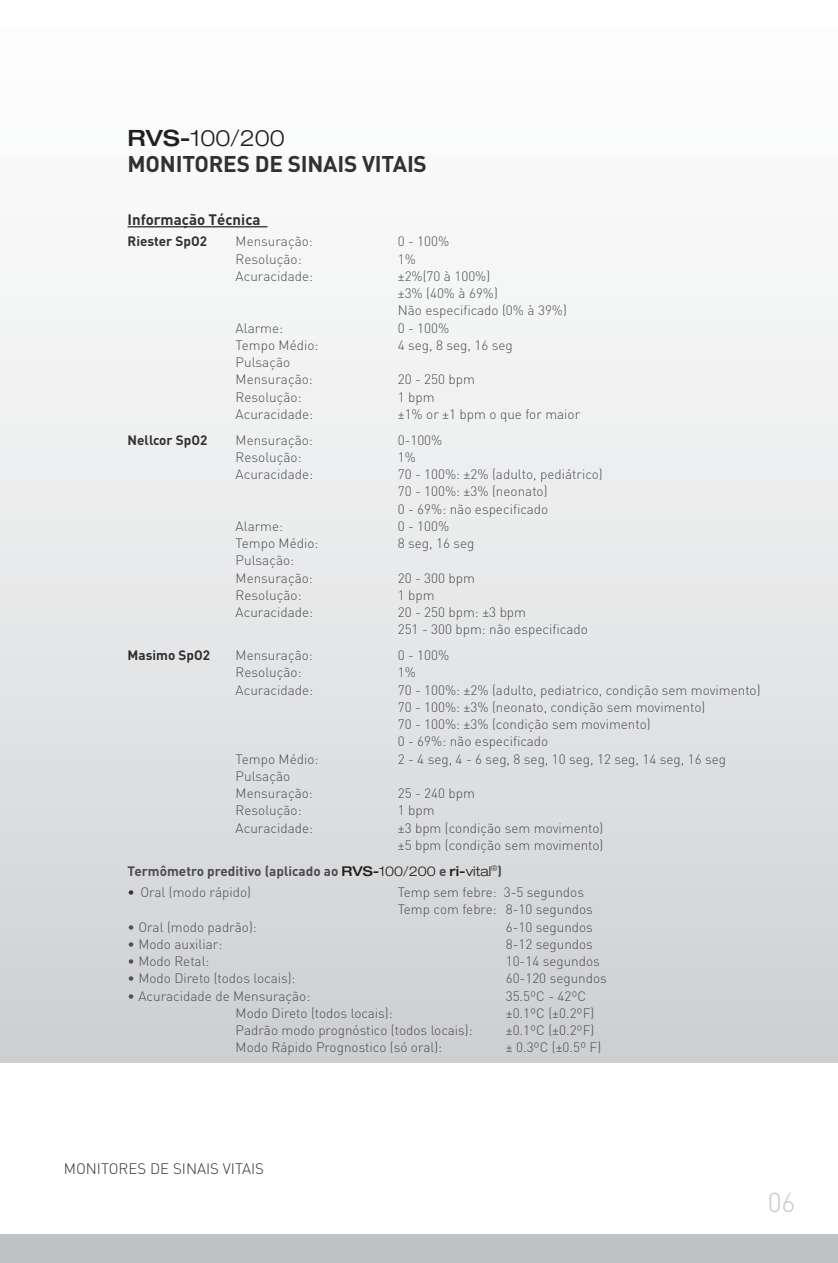
<style>
.page{position:relative;width:838px;height:1263px;background:#fff}
.page>*{position:absolute;margin:0;border:0;box-sizing:border-box;transform-origin:0 0}
.t1{font:300 27px "FFDIN";color:#c6c8ca}
.t2{font:700 22.5px "FFDIN";letter-spacing:-.01em;color:#323031}
.t3{font:300 expanded 22.5px "Helvetica Neue";color:#231f20}
.t4{font:300 15px "FFDIN";color:#323031}
.t5{font:700 15px "FFDIN";color:#323031}
.t6{font:300 13.5px/17.2px "FFDIN";color:#4c4c4e}
.t7{font:700 13.5px "FFDIN";color:#4c4c4e}
.t8{font:700 13.5px "FFDIN";color:#323031}
.s1{font-weight:500}
.s2{font-family:"Helvetica Neue";font-weight:500;font-stretch:expanded;color:#231f20}
.s3{font-family:"Helvetica Neue";font-weight:300;font-stretch:expanded;color:#231f20}
.s4{color:#323031}
</style>
<div class="page">
<hr style="left:128px;top:226px;width:139px;height:1px;background:#323031">
<h2 class="t3" style="left:128px;top:130px;width:159px"><span class="s1">RVS-</span>100/200</h2>
<h2 class="t2" style="left:128px;top:156px;width:301px">MONITORES DE SINAIS VITAIS</h2>
<p class="t5" style="left:128px;top:214px;width:134px">Informação Técnica</p>
<p class="t8" style="left:128px;top:237px;width:81px">Riester SpO2</p>
<p class="t6" style="left:236px;top:234px;width:79px">Mensuração:</p>
<p class="t6" style="left:398px;top:234px;width:53px">0 - 100%</p>
<p class="t6" style="left:236px;top:252px;width:67px">Resolução:</p>
<p class="t6" style="left:398px;top:252px;width:20px">1%</p>
<p class="t6" style="left:236px;top:269px;width:79px">Acuracidade:</p>
<p class="t6" style="left:398px;top:269px;width:171px">±2%(70 à 100%)<br>±3% (40% à 69%)<br>Não especificado (0% à 39%)</p>
<p class="t6" style="left:236px;top:321px;width:49px">Alarme:</p>
<p class="t6" style="left:398px;top:321px;width:53px">0 - 100%</p>
<p class="t6" style="left:236px;top:338px;width:84px">Tempo Médio:</p>
<p class="t6" style="left:398px;top:338px;width:116px">4 seg, 8 seg, 16 seg</p>
<p class="t6" style="left:236px;top:355px;width:79px">Pulsação<br>Mensuração:</p>
<p class="t6" style="left:398px;top:372px;width:79px">20 - 250 bpm</p>
<p class="t6" style="left:236px;top:390px;width:67px">Resolução:</p>
<p class="t6" style="left:398px;top:390px;width:38px">1 bpm</p>
<p class="t6" style="left:236px;top:407px;width:79px">Acuracidade:</p>
<p class="t6" style="left:398px;top:407px;width:184px">±1% or ±1 bpm o que for maior</p>
<p class="t8" style="left:128px;top:435px;width:81px">Nellcor SpO2</p>
<p class="t6" style="left:236px;top:433px;width:79px">Mensuração:</p>
<p class="t6" style="left:398px;top:433px;width:46px">0-100%</p>
<p class="t6" style="left:236px;top:450px;width:67px">Resolução:</p>
<p class="t6" style="left:398px;top:450px;width:20px">1%</p>
<p class="t6" style="left:236px;top:467px;width:79px">Acuracidade:</p>
<p class="t6" style="left:398px;top:467px;width:206px">70 - 100%: ±2% (adulto, pediátrico)<br>70 - 100%: ±3% (neonato)<br>0 - 69%: não especificado</p>
<p class="t6" style="left:236px;top:519px;width:49px">Alarme:</p>
<p class="t6" style="left:398px;top:519px;width:53px">0 - 100%</p>
<p class="t6" style="left:236px;top:536px;width:84px">Tempo Médio:</p>
<p class="t6" style="left:398px;top:536px;width:78px">8 seg, 16 seg</p>
<p class="t6" style="left:236px;top:553px;width:79px">Pulsação:<br>Mensuração:</p>
<p class="t6" style="left:398px;top:571px;width:79px">20 - 300 bpm</p>
<p class="t6" style="left:236px;top:588px;width:67px">Resolução:</p>
<p class="t6" style="left:398px;top:588px;width:38px">1 bpm</p>
<p class="t6" style="left:236px;top:605px;width:79px">Acuracidade:</p>
<p class="t6" style="left:398px;top:605px;width:192px">20 - 250 bpm: ±3 bpm<br>251 - 300 bpm: não especificado</p>
<p class="t8" style="left:128px;top:650px;width:84px">Masimo SpO2</p>
<p class="t6" style="left:236px;top:648px;width:79px">Mensuração:</p>
<p class="t6" style="left:398px;top:648px;width:53px">0 - 100%</p>
<p class="t6" style="left:236px;top:665px;width:67px">Resolução:</p>
<p class="t6" style="left:398px;top:665px;width:20px">1%</p>
<p class="t6" style="left:236px;top:683px;width:79px">Acuracidade:</p>
<p class="t6" style="left:398px;top:683px;width:364px">70 - 100%: ±2% (adulto, pediatrico, condição sem movimento)<br>70 - 100%: ±3% (neonato, condição sem movimento)<br>70 - 100%: ±3% (condição sem movimento)<br>0 - 69%: não especificado</p>
<p class="t6" style="left:236px;top:752px;width:84px">Tempo Médio:</p>
<p class="t6" style="left:398px;top:752px;width:330px">2 - 4 seg, 4 - 6 seg, 8 seg, 10 seg, 12 seg, 14 seg, 16 seg</p>
<p class="t6" style="left:236px;top:769px;width:79px">Pulsação<br>Mensuração:</p>
<p class="t6" style="left:398px;top:786px;width:79px">25 - 240 bpm</p>
<p class="t6" style="left:236px;top:803px;width:67px">Resolução:</p>
<p class="t6" style="left:398px;top:803px;width:38px">1 bpm</p>
<p class="t6" style="left:236px;top:821px;width:79px">Acuracidade:</p>
<p class="t6" style="left:398px;top:821px;width:207px">±3 bpm (condição sem movimento) ±5 bpm (condição sem movimento)</p>
<p class="t7" style="left:128px;top:866px;width:376px">Termômetro preditivo (aplicado ao <span class="s2">RVS-</span><span class="s3">100/200</span> e <span class="s2">ri-</span><span class="s3">vital</span><sup>®</sup>)</p>
<p class="t6" style="left:128px;top:885px;width:125px"><span class="s4">•</span> Oral (modo rápido)</p>
<p class="t6" style="left:398px;top:885px;width:197px">Temp sem febre: 3-5 segundos<br>Temp com febre: 8-10 segundos</p>
<p class="t6" style="left:128px;top:920px;width:131px">• Oral (modo padrão):</p>
<p class="t6" style="left:506px;top:920px;width:89px">6-10 segundos</p>
<p class="t6" style="left:128px;top:937px;width:96px">• Modo auxiliar:</p>
<p class="t6" style="left:506px;top:937px;width:89px">8-12 segundos</p>
<p class="t6" style="left:128px;top:954px;width:83px">• Modo Retal:</p>
<p class="t6" style="left:506px;top:954px;width:96px">10-14 segundos</p>
<p class="t6" style="left:128px;top:971px;width:169px">• Modo Direto (todos locais):</p>
<p class="t6" style="left:506px;top:971px;width:103px">60-120 segundos</p>
<p class="t6" style="left:128px;top:989px;width:184px">• Acuracidade de Mensuração:</p>
<p class="t6" style="left:506px;top:989px;width:82px">35.5ºC - 42ºC</p>
<p class="t6" style="left:236px;top:1006px;width:159px">Modo Direto (todos locais):</p>
<p class="t6" style="left:506px;top:1006px;width:90px">±0.1ºC (±0.2ºF)</p>
<p class="t6" style="left:236px;top:1023px;width:238px">Padrão modo prognóstico (todos locais):</p>
<p class="t6" style="left:506px;top:1023px;width:90px">±0.1ºC (±0.2ºF)</p>
<p class="t6" style="left:236px;top:1040px;width:208px">Modo Rápido Prognostico (só oral):</p>
<p class="t6" style="left:506px;top:1040px;width:97px">± 0.3ºC (±0.5º F)</p>
<p class="t4" style="left:64px;top:1163px;width:202px">MONITORES DE SINAIS VITAIS</p>
<h1 class="t1" style="left:767px;top:1193px;width:29px">06</h1>
</div>
